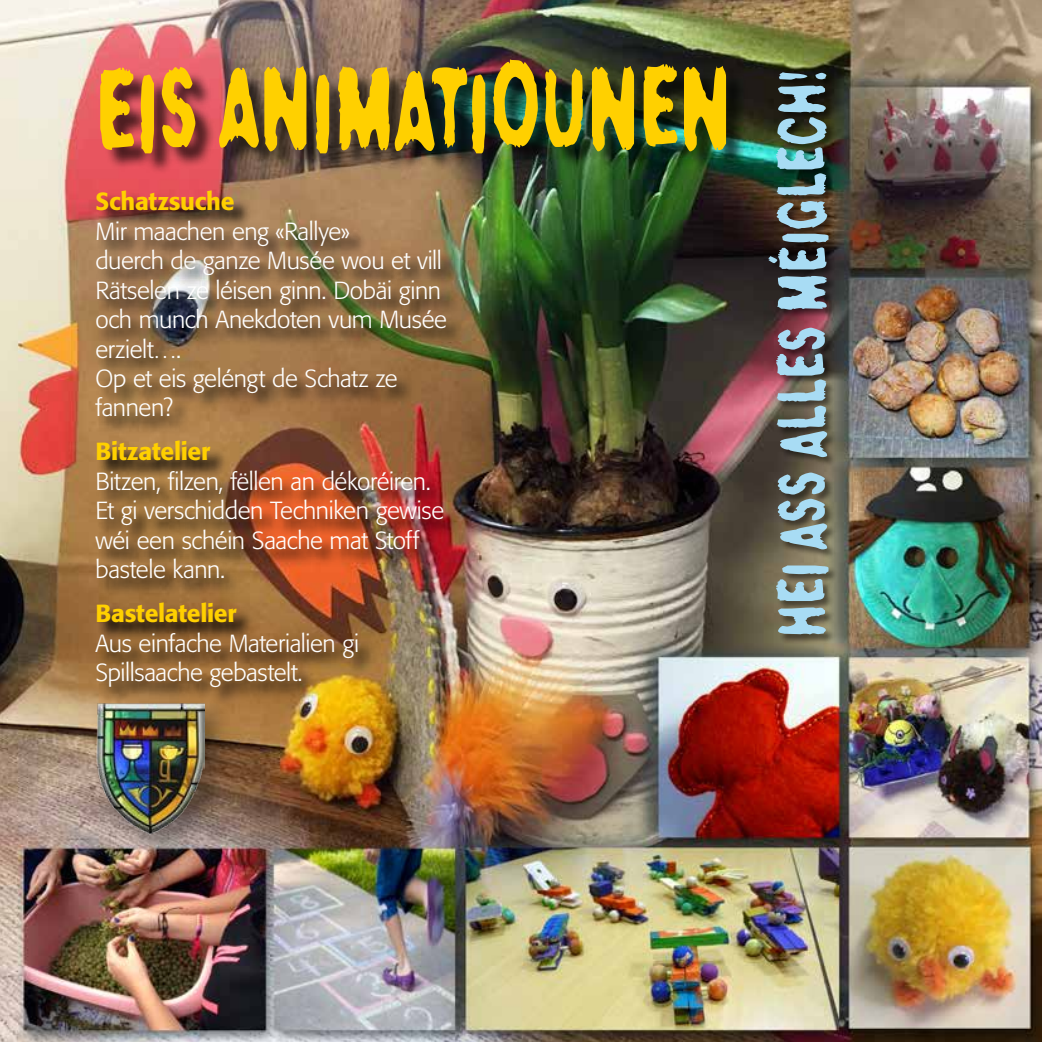
<style>
.page{position:relative;width:1042px;height:1042px;background:#fff}
.page>*{position:absolute;margin:0;border:0;box-sizing:border-box;transform-origin:0 0}
.t1{font:105px "Crush No 47";letter-spacing:-.005em;color:#ffd000;scale:.9 1}
.t2{font:61.77px "Crush No 47";letter-spacing:-.01em;color:#a8dcf4}
.t3{font:300 24.5px/29.4px "Formata";letter-spacing:-.015em;color:#fff}
.t4{font:500 24.5px "Formata";letter-spacing:-.01em;color:#ffd000}
</style>
<div class="page">
<img style="left:0;top:0;width:1042px;height:1042px">
<img style="left:96px;top:192px;width:369px;height:514px">
<div style="left:103px;top:63px;width:644px;height:112px;background:#000;opacity:.68"></div>
<div style="left:769px;top:72px;width:70px;height:572px;background:#000;opacity:.5"></div>
<div style="left:93px;top:699px;width:139px;height:161px;background:#000;opacity:.3"></div>
<img style="left:97px;top:703px;width:108px;height:131px">
<h1 class="t1" style="left:95px;top:38px;width:707px">EIS ANIMATIOUNEN</h1>
<p class="t4" style="left:95px;top:187px;width:140px">Schatzsuche</p>
<p class="t3" style="left:95px;top:217px;width:353px">Mir maachen eng «Rallye»<br>duerch de ganze Musée wou et vill<br>Rätselen ze léisen ginn. Dobäi ginn och munch Anekdoten vum Musée erzielt….<br>Op et eis geléngt de Schatz ze fannen?</p>
<p class="t4" style="left:95px;top:437px;width:116px">Bitzatelier</p>
<p class="t3" style="left:95px;top:467px;width:350px">Bitzen, filzen, fëllen an dékoréiren.<br>Et gi verschidden Techniken gewise wéi een schéin Saache mat Stoff bastele kann.</p>
<p class="t4" style="left:95px;top:598px;width:143px">Bastelatelier</p>
<p class="t3" style="left:95px;top:628px;width:265px">Aus einfache Materialien gi<br>Spillsaache gebastelt.</p>
<h2 class="t2" style="left:760px;top:637px;width:570px;rotate:-90deg">HEI ASS ALLES MÉIGLECH!</h2>
</div>
